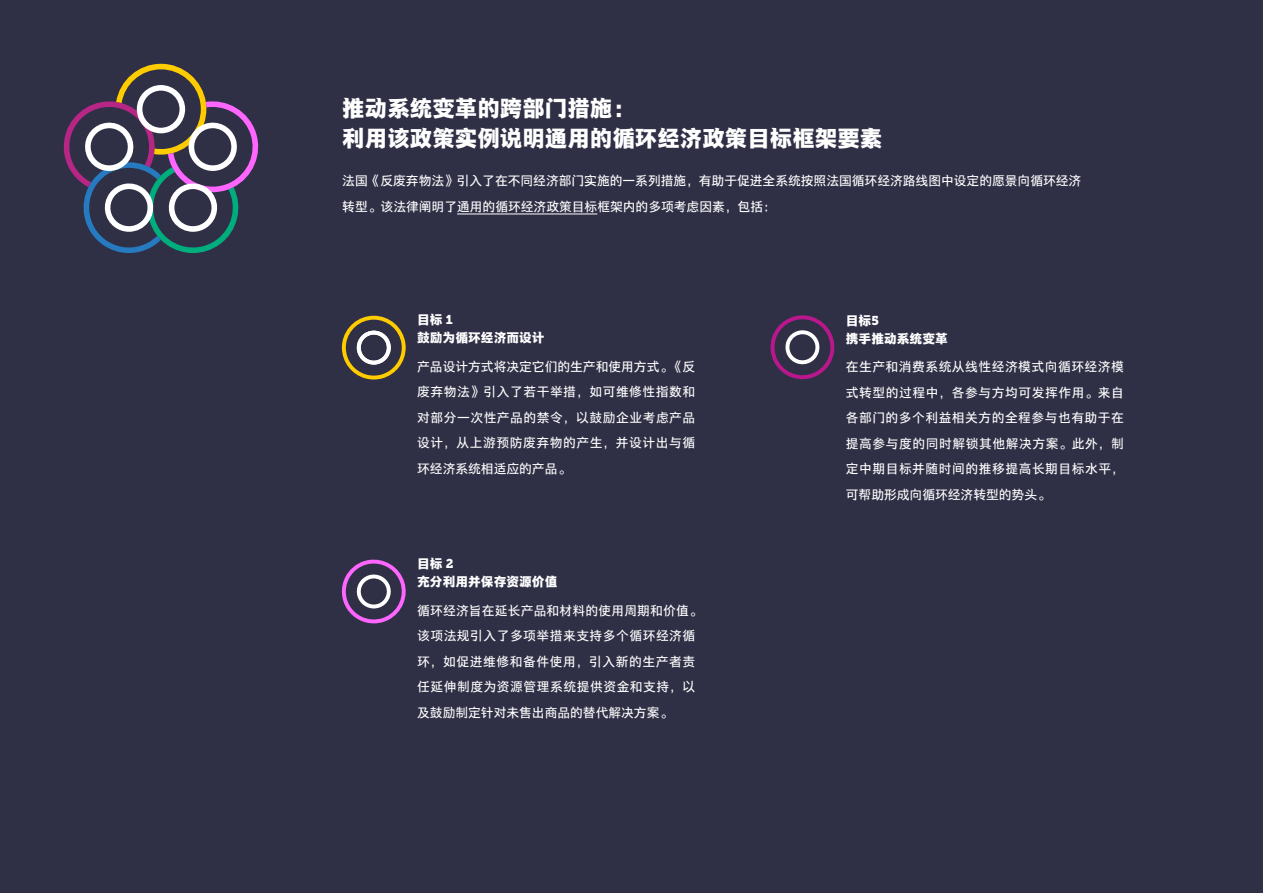
<style>
.page{position:relative;width:1263px;height:893px;background:#2f2f46}
.page>*{position:absolute;margin:0;border:0;box-sizing:border-box;transform-origin:0 0}
.t1{font:22.5px/30px "HY Tie Xian Hei HEJ";color:#fff}
.t2{font:12.75px/25.5px "HY Tie Xian Hei EEJ";letter-spacing:.015em;color:#fff;text-align:justify}
.t3{font:12.75px/25.5px "HY Tie Xian Hei EEJ";letter-spacing:.04em;color:#fff}
.t4{font:12.75px/18px "HY Tie Xian Hei HEJ";color:#fff}
.s1{font-family:"Museo Slab 900"}
</style>
<div class="page">
<svg style="left:63px;top:64px;width:196px;height:189px"></svg>
<svg style="left:342px;top:316px;width:64px;height:63px"></svg>
<svg style="left:342px;top:559px;width:64px;height:64px"></svg>
<svg style="left:770px;top:315px;width:64px;height:64px"></svg>
<hr style="left:457px;top:214px;width:140px;height:1px;background:#fff">
<h1 class="t1" style="left:342px;top:92px;width:541px">推动系统变革的跨部门措施：<br>利用该政策实例说明通用的循环经济政策目标框架要素</h1>
<p class="t2" style="left:342px;top:168px;width:740px">法国《反废弃物法》引入了在不同经济部门实施的一系列措施，有助于促进全系统按照法国循环经济路线图中设定的愿景向循环经济转型。该法律阐明了通用的循环经济政策目标框架内的多项考虑因素，包括：</p>
<p class="t4" style="left:417px;top:310px;width:129px">目标 <span class="s1">1<br></span>鼓励为循环经济而设计</p>
<p class="t2" style="left:417px;top:353px;width:280px">产品设计方式将决定它们的生产和使用方式。《反废弃物法》引入了若干举措，如可维修性指数和对部分一次性产品的禁令，以鼓励企业考虑产品设计，从上游预防废弃物的产生，并设计出与循环经济系统相适应的产品。</p>
<p class="t4" style="left:417px;top:553px;width:142px">目标 <span class="s1">2<br></span>充分利用并保存资源价值</p>
<p class="t3" style="left:417px;top:597px;width:286px">循环经济旨在延长产品和材料的使用周期和价值。该项法规引入了多项举措来支持多个循环经济循环，如促进维修和备件使用，引入新的生产者责任延伸制度为资源管理系统提供资金和支持，以及鼓励制定针对未售出商品的替代解决方案。</p>
<p class="t4" style="left:846px;top:310px;width:103px">目标<span class="s1">5<br></span>携手推动系统变革</p>
<p class="t2" style="left:846px;top:354px;width:280px">在生产和消费系统从线性经济模式向循环经济模式转型的过程中，各参与方均可发挥作用。来自各部门的多个利益相关方的全程参与也有助于在提高参与度的同时解锁其他解决方案。此外，制定中期目标并随时间的推移提高长期目标水平，可帮助形成向循环经济转型的势头。</p>
</div>
